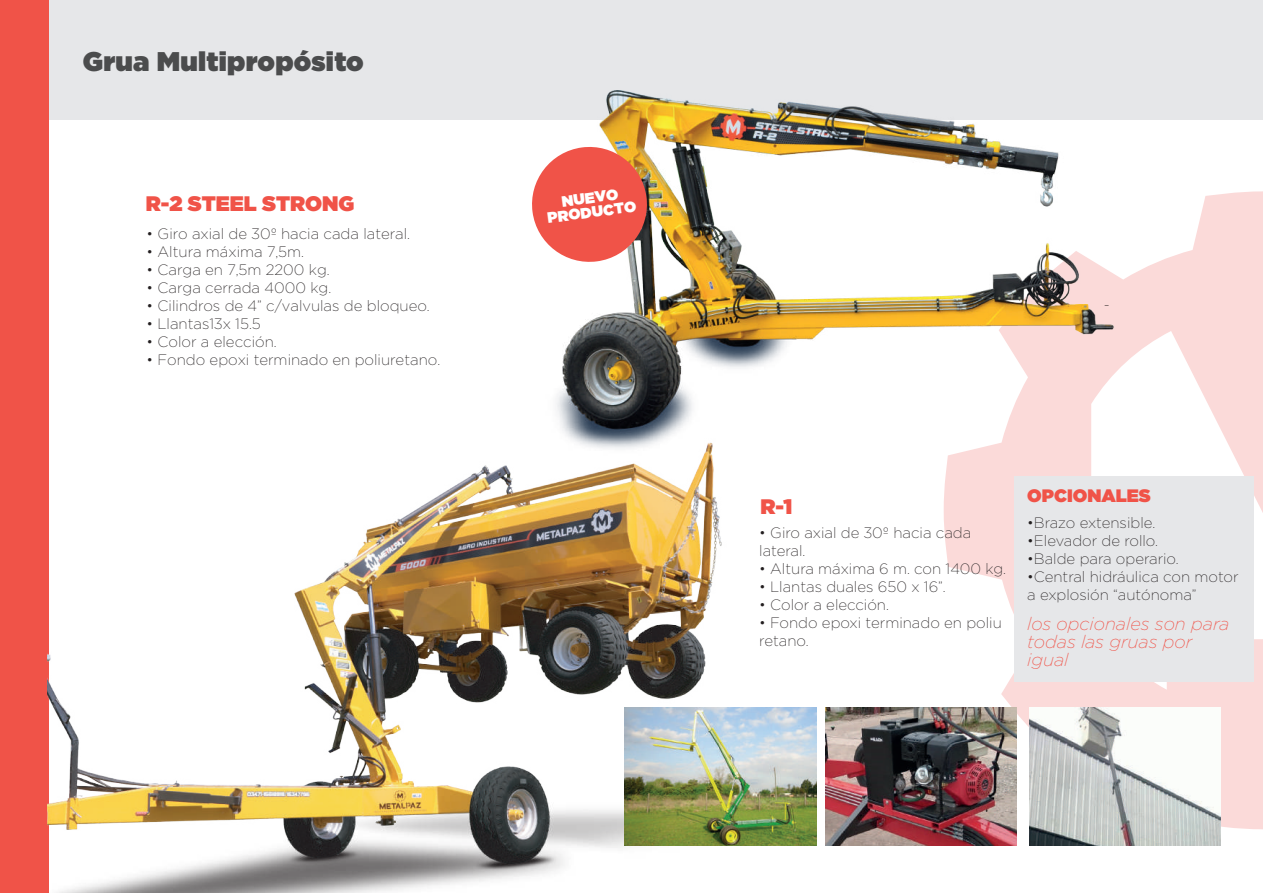
<style>
.page{position:relative;width:1263px;height:893px;background:#fff}
.page>*{position:absolute;margin:0;border:0;box-sizing:border-box;transform-origin:0 0}
.t1{font:900 27px "Gotham";letter-spacing:.01em;color:#4b4c4d}
.t2{font:900 21px "Gotham";color:#f05348}
.t3{font:italic 200 18px/18px "Gotham";color:#f05348}
.t4{font:900 18px "Gotham";color:#f05348}
.t5{font:900 15.15px/14.1px "Gotham";color:#fff;text-align:center}
.t6{font:200 15px/18px "Gotham";color:#231f20}
</style>
<div class="page">
<div style="left:0;top:0;width:1263px;height:120px;background:#e6e7e9"></div>
<svg style="left:944px;top:191px;width:318px;height:638px;fill:#fbdad9"></svg>
<svg style="left:1262px;top:191px;width:1px;height:638px"></svg>
<div style="left:0;top:0;width:48px;height:893px;background:#f05348"></div>
<img style="left:48px;top:439px;width:686px;height:454px">
<img style="left:1029px;top:708px;width:191px;height:138px">
<img style="left:825px;top:708px;width:192px;height:138px">
<img style="left:625px;top:708px;width:191px;height:138px">
<div style="left:1016px;top:477px;width:236px;height:203px;background:#e6e7e9;border-radius:13px"></div>
<img style="left:441px;top:90px;width:766px;height:426px">
<svg style="left:528px;top:143px;width:123px;height:122px"></svg>
<h1 class="t1" style="left:83px;top:42px;width:282px">Grua Multipropósito</h1>
<h2 class="t2" style="left:146px;top:188px;width:210px">R-2 STEEL STRONG</h2>
<p class="t5" style="left:544px;top:197px;width:91px;rotate:-8deg">NUEVO<br>PRODUCTO</p>
<p class="t6" style="left:147px;top:224px;width:265px">• Giro axial de 30º hacia cada lateral.</p>
<p class="t6" style="left:147px;top:242px;width:159px">• Altura máxima 7,5m.</p>
<p class="t6" style="left:147px;top:260px;width:185px">• Carga en 7,5m 2200 kg.</p>
<p class="t6" style="left:147px;top:278px;width:186px">• Carga cerrada 4000 kg.</p>
<p class="t6" style="left:147px;top:296px;width:285px">• Cilindros de 4” c/valvulas de bloqueo.</p>
<p class="t6" style="left:147px;top:314px;width:116px">• Llantas13x 15.5</p>
<p class="t6" style="left:147px;top:332px;width:132px">• Color a elección.</p>
<p class="t6" style="left:147px;top:350px;width:295px">• Fondo epoxi terminado en poliuretano.</p>
<p class="t6" style="left:1104px;top:295px;width:7px">-</p>
<h2 class="t2" style="left:760px;top:491px;width:33px">R-1</h2>
<p class="t6" style="left:759px;top:523px;width:213px">• Giro axial de 30º hacia cada lateral.</p>
<p class="t6" style="left:759px;top:559px;width:248px">• Altura máxima 6 m. con 1400 kg.</p>
<p class="t6" style="left:759px;top:577px;width:188px">• Llantas duales 650 x 16”.</p>
<p class="t6" style="left:759px;top:595px;width:131px">• Color a elección.</p>
<p class="t6" style="left:759px;top:613px;width:244px">• Fondo epoxi terminado en poliu retano.</p>
<p class="t4" style="left:1027px;top:483px;width:125px">OPCIONALES</p>
<p class="t6" style="left:1027px;top:513px;width:130px">•Brazo extensible.</p>
<p class="t6" style="left:1027px;top:531px;width:132px">•Elevador de rollo.</p>
<p class="t6" style="left:1027px;top:549px;width:153px">•Balde para operario.</p>
<p class="t6" style="left:1027px;top:567px;width:213px">•Central hidráulica con motor a explosión “autónoma”</p>
<p class="t3" style="left:1027px;top:614px;width:204px">los opcionales son para todas las gruas por igual</p>
</div>
